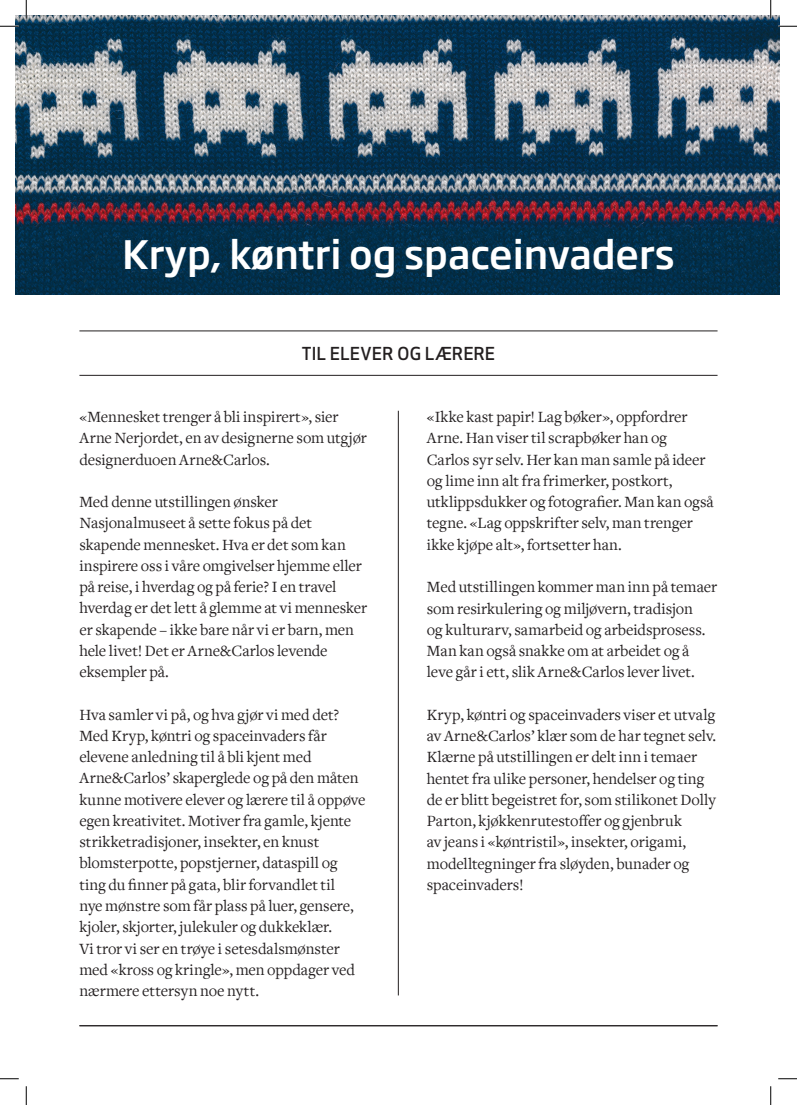
<style>
.page{position:relative;width:797px;height:1105px;background:#fff}
.page>*{position:absolute;margin:0;border:0;box-sizing:border-box;transform-origin:0 0}
.t1{font:500 38.75px "Soho Gothic Pro";color:#fff}
.t2{font:500 17.5px "Apex New";letter-spacing:.025em;color:#231f20}
.t3{font:16.25px/21.2px "Freight Text";letter-spacing:-.005em;color:#231f20}
</style>
<div class="page">
<hr style="left:79px;top:1025px;width:638px;height:1px;background:#231f20">
<hr style="left:79px;top:331px;width:638px;height:1px;background:#231f20">
<hr style="left:79px;top:375px;width:638px;height:1px;background:#231f20">
<img style="left:16px;top:16px;width:763px;height:279px">
<hr style="left:398px;top:411px;width:1px;height:584px;background:#231f20">
<svg style="left:0;top:25px;width:19px;height:2px"></svg>
<svg style="left:778px;top:25px;width:19px;height:2px"></svg>
<svg style="left:0;top:1078px;width:19px;height:1px"></svg>
<svg style="left:778px;top:1078px;width:19px;height:1px"></svg>
<svg style="left:25px;top:0;width:2px;height:19px"></svg>
<svg style="left:25px;top:1086px;width:2px;height:19px"></svg>
<svg style="left:770px;top:0;width:1px;height:19px"></svg>
<svg style="left:770px;top:1086px;width:1px;height:19px"></svg>
<h1 class="t1" style="left:122px;top:225px;width:554px">Kryp, køntri og spaceinvaders</h1>
<p class="t2" style="left:302px;top:342px;width:195px">TIL ELEVER OG LÆRERE</p>
<p class="t3" style="left:79px;top:407px;width:289px">«Mennesket trenger å bli inspirert», sier<br>Arne Nerjordet, en av designerne som utgjør designerduoen Arne&amp;Carlos.</p>
<p class="t3" style="left:79px;top:492px;width:289px">Med denne utstillingen ønsker Nasjonalmuseet å sette fokus på det skapende mennesket. Hva er det som kan inspirere oss i våre omgivelser hjemme eller på reise, i hverdag og på ferie? I en travel hverdag er det lett å glemme at vi mennesker er skapende – ikke bare når vi er barn, men hele livet! Det er Arne&amp;Carlos levende eksempler på.</p>
<p class="t3" style="left:79px;top:704px;width:288px">Hva samler vi på, og hva gjør vi med det?<br>Med Kryp, køntri og spaceinvaders får elevene anledning til å bli kjent med Arne&amp;Carlos’ skaperglede og på den måten kunne motivere elever og lærere til å oppøve egen kreativitet. Motiver fra gamle, kjente strikketradisjoner, insekter, en knust blomsterpotte, popstjerner, dataspill og ting du finner på gata, blir forvandlet til<br>nye mønstre som får plass på luer, gensere, kjoler, skjorter, julekuler og dukkeklær.<br>Vi tror vi ser en trøye i setesdalsmønster med «kross og kringle», men oppdager ved nærmere ettersyn noe nytt.</p>
<p class="t3" style="left:427px;top:407px;width:288px">«Ikke kast papir! Lag bøker», oppfordrer Arne. Han viser til scrapbøker han og Carlos syr selv. Her kan man samle på ideer og lime inn alt fra frimerker, postkort, utklippsdukker og fotografier. Man kan også tegne. «Lag oppskrifter selv, man trenger ikke kjøpe alt», fortsetter han.</p>
<p class="t3" style="left:427px;top:577px;width:292px">Med utstillingen kommer man inn på temaer som resirkulering og miljøvern, tradisjon<br>og kulturarv, samarbeid og arbeidsprosess.<br>Man kan også snakke om at arbeidet og å leve går i ett, slik Arne&amp;Carlos lever livet.</p>
<p class="t3" style="left:427px;top:704px;width:291px">Kryp, køntri og spaceinvaders viser et utvalg av Arne&amp;Carlos’ klær som de har tegnet selv.<br>Klærne på utstillingen er delt inn i temaer hentet fra ulike personer, hendelser og ting de er blitt begeistret for, som stilikonet Dolly Parton, kjøkkenrutestoffer og gjenbruk<br>av jeans i «køntristil», insekter, origami, modelltegninger fra sløyden, bunader og spaceinvaders!</p>
</div>
